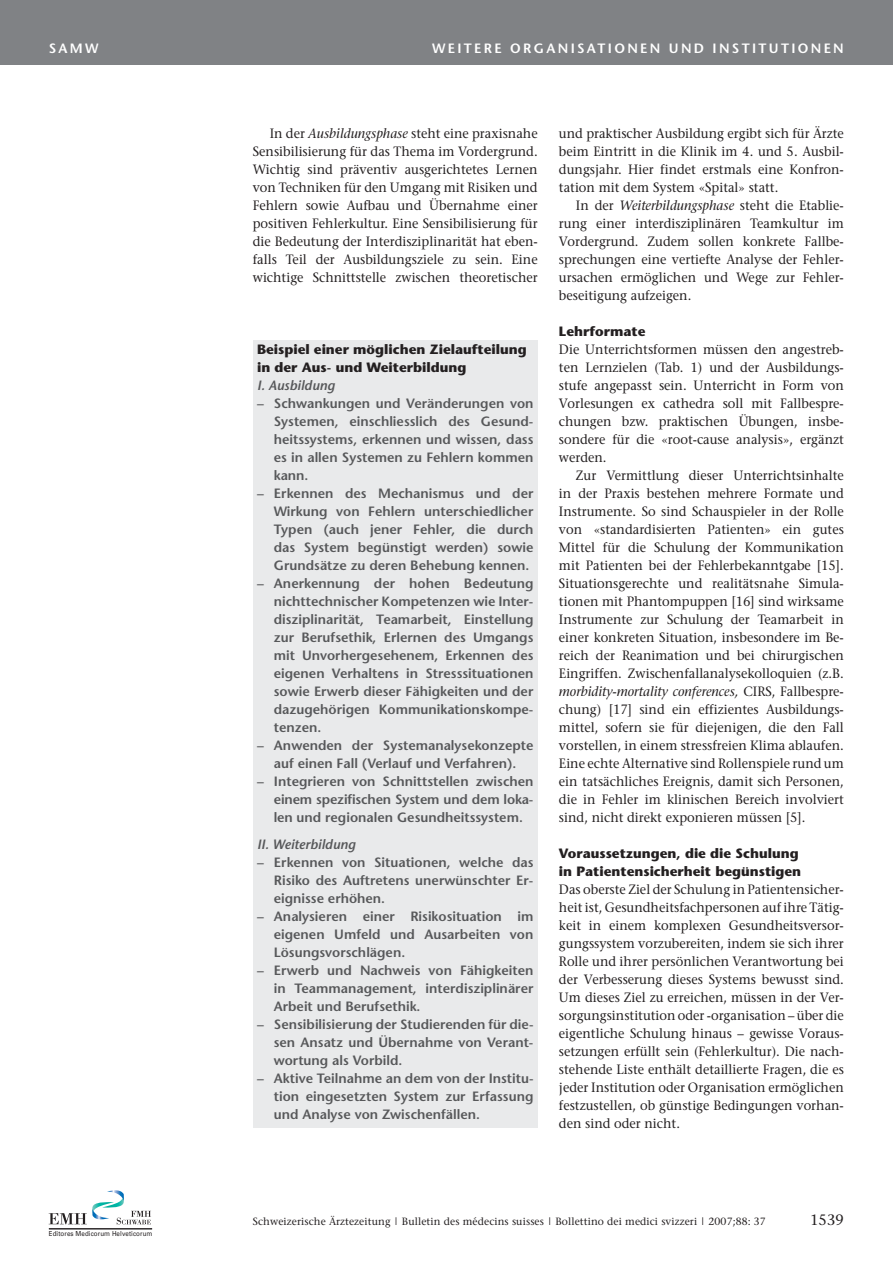
<style>
.page{position:relative;width:893px;height:1263px;background:#fff}
.page>*{position:absolute;margin:0;border:0;box-sizing:border-box;transform-origin:0 0}
.t1{font:15px "Stone Serif";color:#231f20}
.t2{font:13.5px/18px "Stone Serif";color:#231f20;text-align:justify;scale:.95 1}
.t3{font:600 13.5px/18px "Stone Sans";color:#57585a;text-align:justify}
.t4{font:700 13.5px/18px "Stone Sans";color:#231f20}
.t5{font:600 13.5px "Stone Sans";letter-spacing:.17em;color:#fff}
.t6{font:italic 600 13.5px "Stone Sans";color:#57585a}
.t7{font:10.5px "Stone Serif";letter-spacing:.01em;color:#231f20}
.t8{font:6.9px "Univers";letter-spacing:.015em;color:#231f20;scale:.9 1}
.s1{font-style:italic}
</style>
<div class="page">
<svg style="left:49px;top:1190px;width:102px;height:34px"></svg>
<hr style="left:49px;top:1228px;width:103px;height:1px;background:#231f20">
<div style="left:0;top:0;width:893px;height:64px;background:#808285"></div>
<div style="left:253px;top:340px;width:285px;height:787px;background:#e9eaeb"></div>
<p class="t5" style="left:49px;top:42px;width:51px">SAMW</p>
<p class="t5" style="left:432px;top:42px;width:413px">WEITERE ORGANISATIONEN UND INSTITUTIONEN</p>
<p class="t2" style="left:253px;top:126px;width:301px;text-indent:17px">In der <span class="s1">Ausbildungsphase</span> steht eine praxisnahe Sensibilisierung für das Thema im Vordergrund.<br>Wichtig sind präventiv ausgerichtetes Lernen von Techniken für den Umgang mit Risiken und Fehlern sowie Aufbau und Übernahme einer positiven Fehlerkultur. Eine Sensibilisierung für die Bedeutung der Interdisziplinarität hat eben&shy;falls Teil der Ausbildungsziele zu sein. Eine wichtige Schnittstelle zwischen theoretischer</p>
<p class="t2" style="left:559px;top:126px;width:301px">und praktischer Ausbildung ergibt sich für Ärzte beim Eintritt in die Klinik im 4. und 5. Ausbil&shy;dungsjahr. Hier findet erstmals eine Konfron&shy;tation mit dem System «Spital» statt.</p>
<p class="t2" style="left:559px;top:198px;width:301px;text-indent:17px">In der <span class="s1">Weiterbildungsphase</span> steht die Etablie&shy;rung einer interdisziplinären Teamkultur im Vordergrund. Zudem sollen konkrete Fallbe&shy;sprechungen eine vertiefte Analyse der Fehler&shy;ursachen ermöglichen und Wege zur Fehler&shy;beseitigung aufzeigen.</p>
<p class="t4" style="left:559px;top:324px;width:88px">Lehrformate</p>
<p class="t2" style="left:559px;top:342px;width:301px">Die Unterrichtsformen müssen den angestreb&shy;ten Lernzielen (Tab. 1) und der Ausbildungs&shy;stufe angepasst sein. Unterricht in Form von Vorlesungen ex cathedra soll mit Fallbespre&shy;chungen bzw. praktischen Übungen, insbe&shy;sondere für die «root-cause analysis», ergänzt werden.</p>
<p class="t2" style="left:559px;top:468px;width:301px;text-indent:17px">Zur Vermittlung dieser Unterrichtsinhalte in der Praxis bestehen mehrere Formate und Instrumente. So sind Schauspieler in der Rolle von «standardisierten Patienten» ein gutes Mittel für die Schulung der Kommunikation mit Patienten bei der Fehlerbekanntgabe [15].<br>Situationsgerechte und realitätsnahe Simula&shy;tionen mit Phantompuppen [16] sind wirksame Instrumente zur Schulung der Teamarbeit in einer konkreten Situation, insbesondere im Be&shy;reich der Reanimation und bei chirurgischen Eingriffen. Zwischenfallanalysekolloquien (z.B. <span class="s1">morbidity-mortality conferences,</span> CIRS, Fallbespre&shy;chung) [17] sind ein effizientes Ausbildungs&shy;mittel, sofern sie für diejenigen, die den Fall vorstellen, in einem stressfreien Klima ablaufen.<br>Eine echte Alternative sind Rollenspiele rund um ein tatsächliches Ereignis, damit sich Personen, die in Fehler im klinischen Bereich involviert sind, nicht direkt exponieren müssen [5].</p>
<p class="t4" style="left:559px;top:846px;width:244px">Voraussetzungen, die die Schulung in Patientensicherheit begünstigen</p>
<p class="t2" style="left:559px;top:882px;width:301px">Das oberste Ziel der Schulung in Patientensicher&shy;heit ist, Gesundheitsfachpersonen auf ihre Tätig&shy;keit in einem komplexen Gesundheitsversor&shy;gungssystem vorzubereiten, indem sie sich ihrer Rolle und ihrer persönlichen Verantwortung bei der Verbesserung dieses Systems bewusst sind.<br>Um dieses Ziel zu erreichen, müssen in der Ver&shy;sorgungsinstitution oder -organisation – über die eigentliche Schulung hinaus – gewisse Voraus&shy;setzungen erfüllt sein (Fehlerkultur). Die nach&shy;stehende Liste enthält detaillierte Fragen, die es jeder Institution oder Organisation ermöglichen festzustellen, ob günstige Bedingungen vorhan&shy;den sind oder nicht.</p>
<p class="t4" style="left:257px;top:342px;width:271px">Beispiel einer möglichen Zielaufteilung in der Aus- und Weiterbildung</p>
<p class="t6" style="left:257px;top:380px;width:79px">I. Ausbildung</p>
<p class="t3" style="left:274px;top:396px;width:261px;text-indent:-17px">– Schwankungen und Veränderungen von Systemen, einschliesslich des Gesund&shy;heitssystems, erkennen und wissen, dass es in allen Systemen zu Fehlern kommen kann.</p>
<p class="t3" style="left:274px;top:486px;width:261px;text-indent:-17px">– Erkennen des Mechanismus und der Wirkung von Fehlern unterschiedlicher Typen (auch jener Fehler, die durch das System begünstigt werden) sowie Grundsätze zu deren Behebung kennen.</p>
<p class="t3" style="left:274px;top:576px;width:261px;text-indent:-17px">– Anerkennung der hohen Bedeutung nichttechnischer Kompetenzen wie Inter&shy;disziplinarität, Teamarbeit, Einstellung zur Berufsethik, Erlernen des Umgangs mit Unvorhergesehenem, Erkennen des eigenen Verhaltens in Stresssituationen sowie Erwerb dieser Fähigkeiten und der dazugehörigen Kommunikationskompe&shy;tenzen.</p>
<p class="t3" style="left:257px;top:738px;width:278px;text-align:center">– Anwenden der Systemanalysekonzepte auf einen Fall (Verlauf und Verfahren).</p>
<p class="t3" style="left:274px;top:774px;width:261px;text-indent:-17px">– Integrieren von Schnittstellen zwischen einem spezifischen System und dem loka&shy;len und regionalen Gesundheitssystem.</p>
<p class="t6" style="left:257px;top:839px;width:100px">II. Weiterbildung</p>
<p class="t3" style="left:274px;top:855px;width:261px;text-indent:-17px">– Erkennen von Situationen, welche das Risiko des Auftretens unerwünschter Er&shy;eignisse erhöhen.</p>
<p class="t3" style="left:274px;top:909px;width:261px;text-indent:-17px">– Analysieren einer Risikosituation im eigenen Umfeld und Ausarbeiten von Lösungsvorschlägen.</p>
<p class="t3" style="left:274px;top:963px;width:261px;text-indent:-17px">– Erwerb und Nachweis von Fähigkeiten in Teammanagement, interdisziplinärer Arbeit und Berufsethik.</p>
<p class="t3" style="left:274px;top:1017px;width:261px;text-indent:-17px">– Sensibilisierung der Studierenden für die&shy;sen Ansatz und Übernahme von Verant&shy;wortung als Vorbild.</p>
<p class="t3" style="left:274px;top:1071px;width:261px;text-indent:-17px">– Aktive Teilnahme an dem von der Institu&shy;tion eingesetzten System zur Erfassung und Analyse von Zwischenfällen.</p>
<p class="t8" style="left:49px;top:1229px;width:117px">Editores Medicorum Helveticorum</p>
<p class="t7" style="left:253px;top:1217px;width:515px">Schweizerische Ärztezeitung | Bulletin des médecins suisses | Bollettino dei medici svizzeri | 2007;88: 37</p>
<p class="t1" style="left:810px;top:1213px;width:35px">1539</p>
</div>
